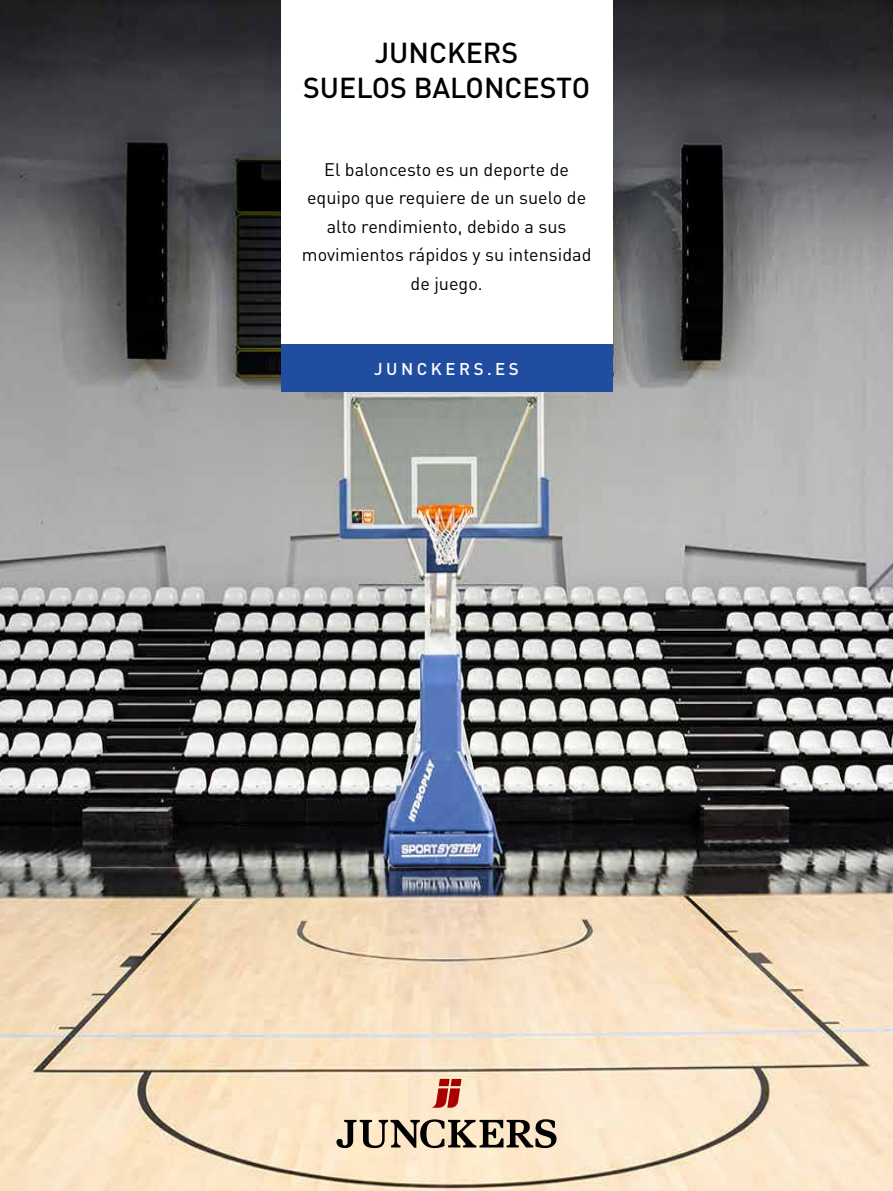
<style>
.page{position:relative;width:893px;height:1191px;background:#fff}
.page>*{position:absolute;margin:0;border:0;box-sizing:border-box;transform-origin:0 0}
.t1{font:500 28.5px/35.4px "DIN Pro";color:#000;text-align:center}
.t2{font:18px/28.5px "DIN Pro";color:#000;text-align:center}
.t3{font:500 16.8px "DIN Pro";letter-spacing:.21em;color:#fff}
</style>
<div class="page">
<img style="left:0;top:0;width:893px;height:1191px">
<div style="left:281px;top:0;width:331px;height:355px;background:#fff"></div>
<div style="left:281px;top:345px;width:331px;height:47px;background:#214da1"></div>
<svg style="left:431px;top:1078px;width:30px;height:29px"></svg>
<svg style="left:336px;top:1119px;width:220px;height:29px;background:#9a8e7a"></svg>
<h1 class="t1" style="left:303px;top:33px;width:289px">JUNCKERS<br>SUELOS BALONCESTO</h1>
<p class="t2" style="left:302px;top:154px;width:291px">El baloncesto es un deporte de equipo que requiere de un suelo de alto rendimiento, debido a sus movimientos rápidos y su intensidad de juego.</p>
<p class="t3" style="left:374px;top:356px;width:146px">JUNCKERS.ES</p>
</div>
